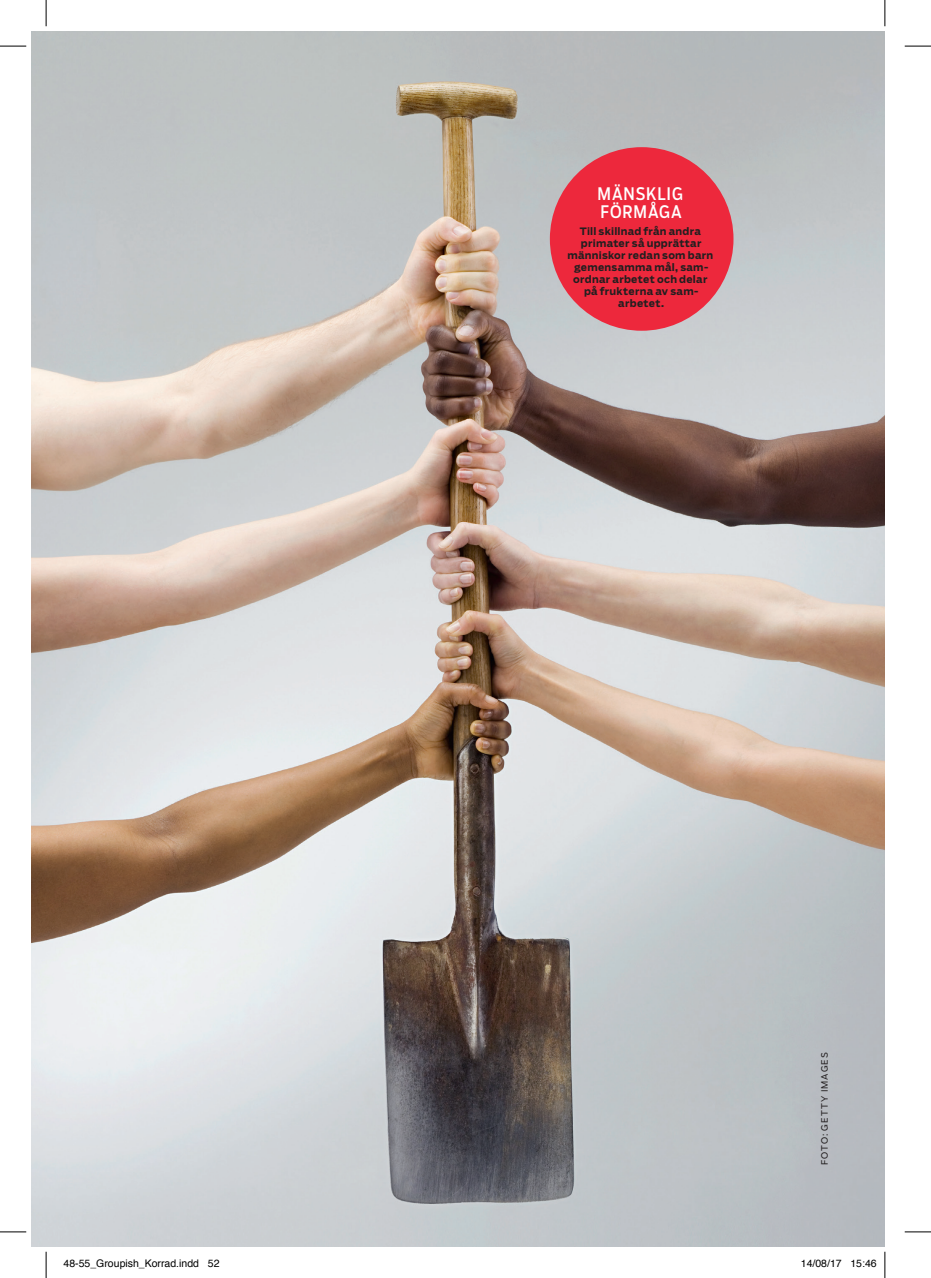
<style>
.page{position:relative;width:931px;height:1278px;background:#fff}
.page>*{position:absolute;margin:0;border:0;box-sizing:border-box;transform-origin:0 0}
.t1{font:17.15px/17.8px "Boomer Cond";letter-spacing:.05em;color:#fff}
.t2{font:10.5px "Helvetica";color:#000}
.t3{font:700 10.15px/12.1px "Boomer";letter-spacing:.025em;color:#231f20;text-align:center}
.t4{font:8.75px "Boomer";letter-spacing:.115em;color:#231f20}
</style>
<div class="page">
<img style="left:31px;top:31px;width:853px;height:1216px">
<div style="left:550px;top:147px;width:183px;height:184px;background:#ed283c;border-radius:50%"></div>
<svg style="left:0;top:46px;width:26px;height:1px"></svg>
<svg style="left:904px;top:46px;width:27px;height:1px"></svg>
<svg style="left:0;top:1231px;width:26px;height:1px"></svg>
<svg style="left:904px;top:1231px;width:27px;height:1px"></svg>
<svg style="left:46px;top:0;width:1px;height:26px"></svg>
<svg style="left:46px;top:1252px;width:1px;height:26px"></svg>
<svg style="left:884px;top:0;width:1px;height:26px"></svg>
<svg style="left:884px;top:1252px;width:1px;height:26px"></svg>
<h1 class="t1" style="left:597px;top:185px;width:87px">MÄNSKLIG<br>FÖRMÅGA</h1>
<p class="t3" style="left:567px;top:225px;width:147px">Till skillnad från andra primater så upprättar människor redan som barn gemensamma mål, sam&shy;ordnar arbetet och delar på frukterna av sam&shy;arbetet.</p>
<p class="t4" style="left:819px;top:1165px;width:114px;rotate:-90deg">FOTO: GETTY IMAGES</p>
<p class="t2" style="left:64px;top:1259px;width:157px">48-55_Groupish_Korrad.indd 52</p>
<p class="t2" style="left:800px;top:1259px;width:77px">14/08/17 15:46</p>
</div>
